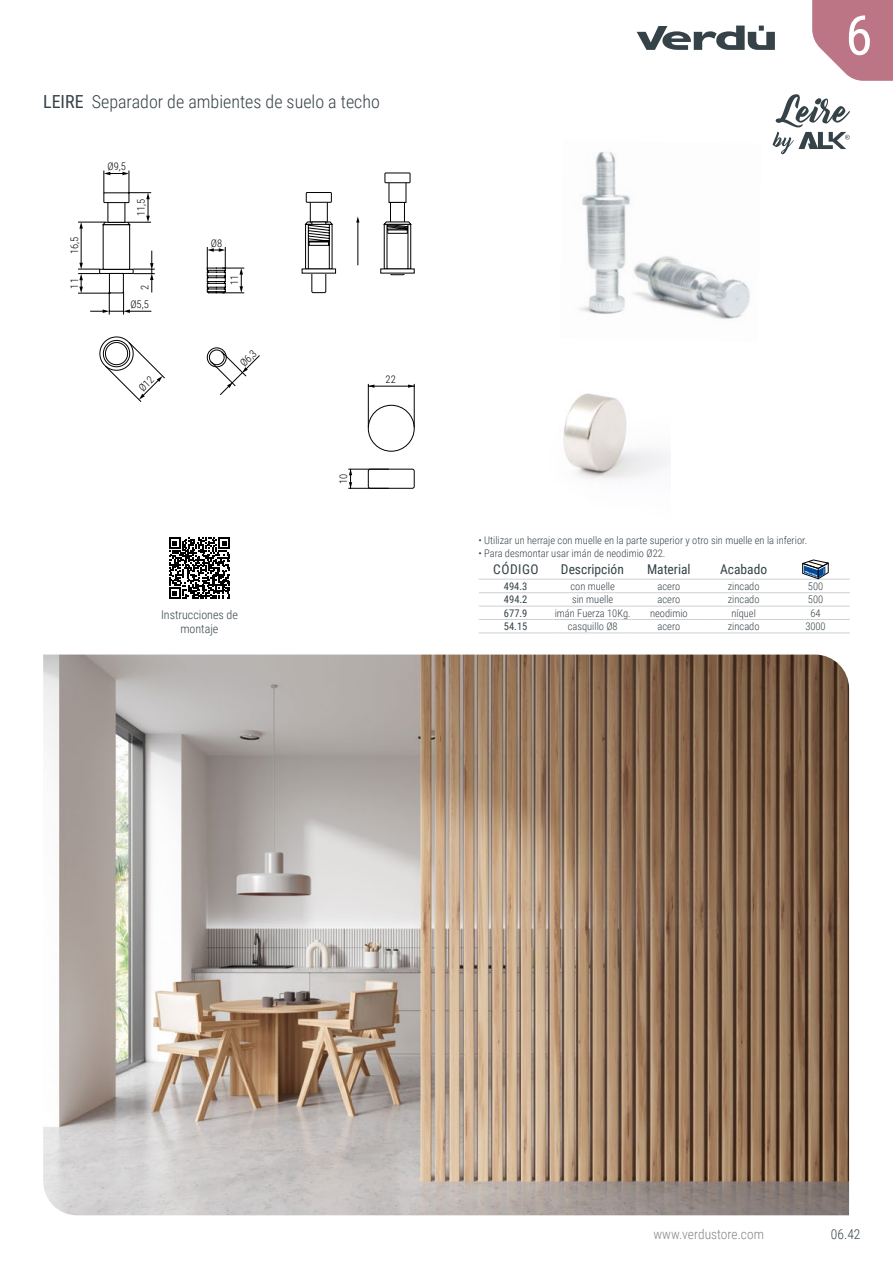
<style>
.page{position:relative;width:893px;height:1263px;background:#fff}
.page>*{position:absolute;margin:0;border:0;box-sizing:border-box;transform-origin:0 0}
.t1{font:55.2px "Roboto Condensed";color:#fff}
.t2{font:300 18px "Roboto Condensed";color:#354248}
.t3{font:13.5px "Roboto Condensed";color:#354248}
.t4{font:300 13.5px "Roboto Condensed";color:#878787}
.t5{font:300 13.5px "Roboto Condensed";color:#354248}
.t6{font:300 12px/14.4px "Roboto Condensed";color:#354248;text-align:center}
.t7{font:300 10.5px "Roboto Condensed";color:#354248}
.t8{font:300 10.5px "Roboto Condensed";color:#000}
.t9{font:10.5px "Roboto Condensed";color:#354248}
.s1{font-weight:400}
</style>
<div class="page">
<svg style="left:637px;top:26px;width:138px;height:24px"></svg>
<svg style="left:812px;top:0;width:81px;height:81px;background:#c48795"></svg>
<img style="left:579px;top:152px;width:171px;height:167px">
<hr style="left:358px;top:220px;width:1px;height:45px;background:#000">
<div style="left:310px;top:198px;width:18px;height:24px;border:1px solid #000"></div>
<div style="left:306px;top:192px;width:25px;height:10px;background:#fff"></div>
<div style="left:306px;top:192px;width:26px;height:11px;border:1px solid #000"></div>
<svg style="left:304px;top:221px;width:30px;height:72px"></svg>
<div style="left:385px;top:173px;width:25px;height:10px;border:1px solid #000"></div>
<svg style="left:383px;top:202px;width:29px;height:73px"></svg>
<div style="left:103px;top:224px;width:27px;height:46px;border:1px solid #000"></div>
<hr style="left:81px;top:227px;width:1px;height:37px;background:#000">
<svg style="left:78px;top:251px;width:77px;height:64px"></svg>
<svg style="left:78px;top:171px;width:73px;height:58px"></svg>
<img style="left:43px;top:654px;width:806px;height:561px">
<img style="left:563px;top:393px;width:107px;height:87px">
<svg style="left:368px;top:404px;width:47px;height:85px"></svg>
<hr style="left:348px;top:488px;width:41px;height:1px;background:#000">
<hr style="left:348px;top:469px;width:41px;height:1px;background:#000">
<hr style="left:414px;top:384px;width:1px;height:43px;background:#000">
<hr style="left:368px;top:384px;width:1px;height:43px;background:#000">
<hr style="left:368px;top:386px;width:46px;height:1px;background:#000">
<svg style="left:349px;top:469px;width:3px;height:19px"></svg>
<svg style="left:408px;top:384px;width:6px;height:4px"></svg>
<svg style="left:368px;top:384px;width:6px;height:4px"></svg>
<svg style="left:169px;top:537px;width:61px;height:62px"></svg>
<hr style="left:478px;top:579px;width:75px;height:1px;background:#d0d0d0">
<hr style="left:553px;top:579px;width:78px;height:1px;background:#d0d0d0">
<hr style="left:631px;top:579px;width:75px;height:1px;background:#d0d0d0">
<hr style="left:706px;top:579px;width:75px;height:1px;background:#d0d0d0">
<hr style="left:781px;top:579px;width:69px;height:1px;background:#d0d0d0">
<hr style="left:479px;top:592px;width:74px;height:1px;background:#d0d0d0">
<hr style="left:553px;top:592px;width:78px;height:1px;background:#d0d0d0">
<hr style="left:631px;top:592px;width:75px;height:1px;background:#d0d0d0">
<hr style="left:706px;top:592px;width:75px;height:1px;background:#d0d0d0">
<hr style="left:781px;top:592px;width:69px;height:1px;background:#d0d0d0">
<hr style="left:479px;top:606px;width:74px;height:1px;background:#d0d0d0">
<hr style="left:553px;top:606px;width:78px;height:1px;background:#d0d0d0">
<hr style="left:631px;top:606px;width:75px;height:1px;background:#d0d0d0">
<hr style="left:706px;top:606px;width:75px;height:1px;background:#d0d0d0">
<hr style="left:781px;top:606px;width:69px;height:1px;background:#d0d0d0">
<hr style="left:479px;top:619px;width:74px;height:1px;background:#d0d0d0">
<hr style="left:553px;top:619px;width:78px;height:1px;background:#d0d0d0">
<hr style="left:631px;top:619px;width:75px;height:1px;background:#d0d0d0">
<hr style="left:706px;top:619px;width:75px;height:1px;background:#d0d0d0">
<hr style="left:781px;top:619px;width:69px;height:1px;background:#d0d0d0">
<hr style="left:478px;top:632px;width:75px;height:1px;background:#d0d0d0">
<hr style="left:553px;top:632px;width:78px;height:1px;background:#d0d0d0">
<hr style="left:631px;top:632px;width:75px;height:1px;background:#d0d0d0">
<hr style="left:706px;top:632px;width:75px;height:1px;background:#d0d0d0">
<hr style="left:781px;top:632px;width:69px;height:1px;background:#d0d0d0">
<svg style="left:803px;top:560px;width:25px;height:19px"></svg>
<svg style="left:773px;top:94px;width:77px;height:60px"></svg>
<svg style="left:206px;top:247px;width:38px;height:47px"></svg>
<svg style="left:207px;top:347px;width:53px;height:48px"></svg>
<svg style="left:99px;top:336px;width:66px;height:66px"></svg>
<h2 class="t2" style="left:43px;top:89px;width:338px"><span class="s1">LEIRE</span> Separador de ambientes de suelo a techo</h2>
<p class="t8" style="left:67px;top:254px;width:19px;rotate:-90deg">16,5</p>
<p class="t8" style="left:67px;top:288px;width:12px;rotate:-90deg">11</p>
<p class="t8" style="left:107px;top:159px;width:20px">Ø9,5</p>
<p class="t8" style="left:134px;top:216px;width:19px;rotate:-90deg">11,5</p>
<p class="t8" style="left:137px;top:290px;width:7px;rotate:-90deg">2</p>
<p class="t8" style="left:130px;top:297px;width:20px">Ø5,5</p>
<p class="t8" style="left:211px;top:236px;width:13px">Ø8</p>
<p class="t8" style="left:227px;top:285px;width:12px;rotate:-90deg">11</p>
<p class="t8" style="left:237px;top:359px;width:20px;rotate:-45deg">Ø6,3</p>
<p class="t6" style="left:161px;top:607px;width:78px">Instrucciones de montaje</p>
<p class="t8" style="left:336px;top:484px;width:12px;rotate:-90deg">10</p>
<p class="t8" style="left:386px;top:372px;width:12px">22</p>
<h1 class="t1" style="left:845px;top:-4px;width:29px">6</h1>
<p class="t7" style="left:478px;top:533px;width:330px">• Utilizar un herraje con muelle en la parte superior y otro sin muelle en la inferior.</p>
<p class="t7" style="left:478px;top:546px;width:188px">• Para desmontar usar imán de neodimio Ø22.</p>
<p class="t3" style="left:493px;top:560px;width:47px">CÓDIGO</p>
<p class="t3" style="left:561px;top:560px;width:64px">Descripción</p>
<p class="t3" style="left:647px;top:560px;width:45px">Material</p>
<p class="t3" style="left:720px;top:560px;width:49px">Acabado</p>
<p class="t9" style="left:504px;top:579px;width:25px">494.3</p>
<p class="t7" style="left:570px;top:579px;width:46px">con muelle</p>
<p class="t7" style="left:657px;top:579px;width:24px">acero</p>
<p class="t7" style="left:728px;top:579px;width:33px">zincado</p>
<p class="t7" style="left:808px;top:579px;width:17px">500</p>
<p class="t9" style="left:504px;top:592px;width:25px">494.2</p>
<p class="t7" style="left:572px;top:592px;width:43px">sin muelle</p>
<p class="t7" style="left:657px;top:592px;width:24px">acero</p>
<p class="t7" style="left:728px;top:592px;width:33px">zincado</p>
<p class="t7" style="left:808px;top:592px;width:17px">500</p>
<p class="t9" style="left:504px;top:606px;width:25px">677.9</p>
<p class="t7" style="left:555px;top:606px;width:77px">imán Fuerza 10Kg.</p>
<p class="t7" style="left:650px;top:606px;width:39px">neodimio</p>
<p class="t7" style="left:731px;top:606px;width:26px">níquel</p>
<p class="t7" style="left:810px;top:606px;width:12px">64</p>
<p class="t9" style="left:504px;top:619px;width:25px">54.15</p>
<p class="t7" style="left:568px;top:619px;width:52px">casquillo Ø8</p>
<p class="t7" style="left:657px;top:619px;width:24px">acero</p>
<p class="t7" style="left:728px;top:619px;width:33px">zincado</p>
<p class="t7" style="left:805px;top:619px;width:22px">3000</p>
<p class="t4" style="left:653px;top:1225px;width:112px">www.verdustore.com</p>
<p class="t5" style="left:831px;top:1225px;width:31px">06.42</p>
</div>
